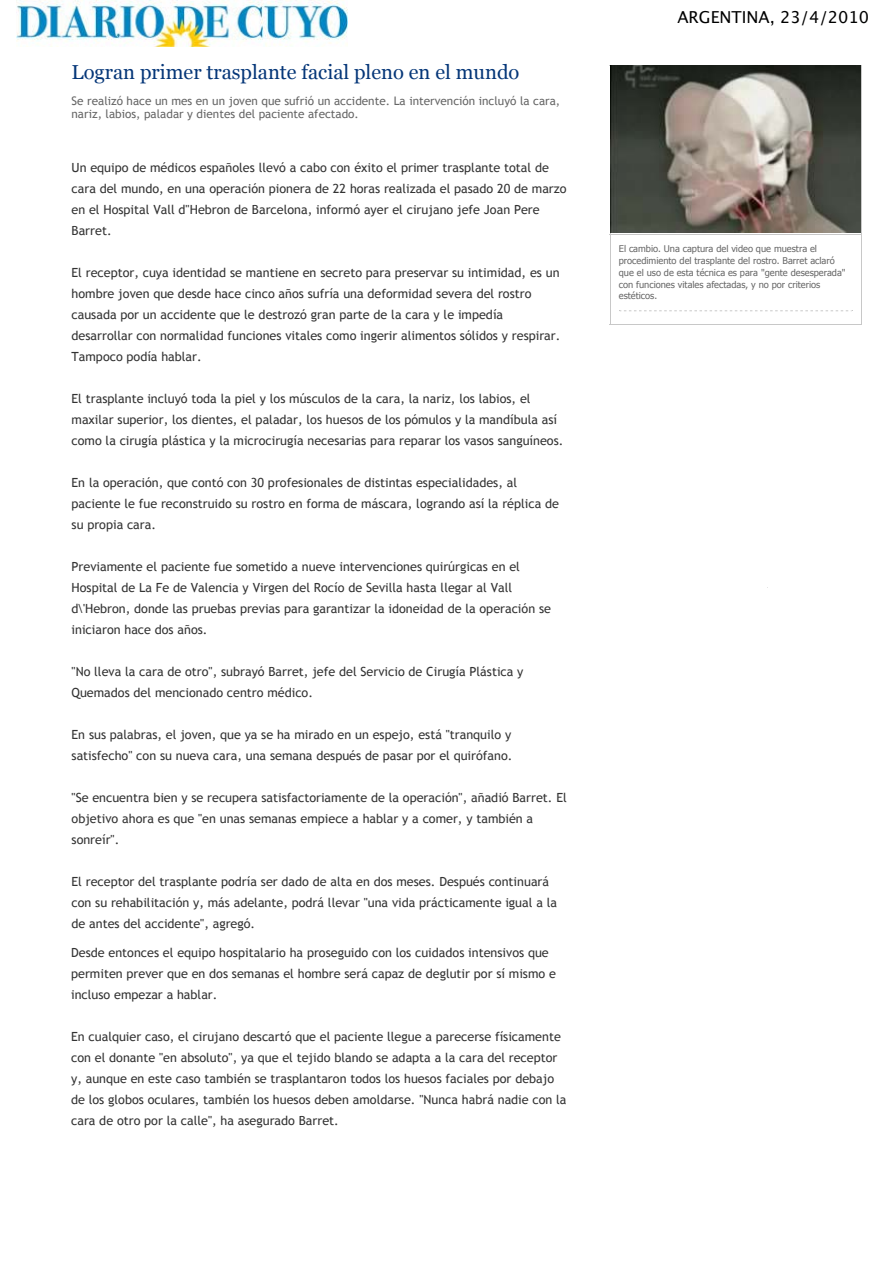
<style>
.page{position:relative;width:893px;height:1263px;background:#fff}
.page>*{position:absolute;margin:0;border:0;box-sizing:border-box;transform-origin:0 0}
.t1{font:20.1px "Georgia";color:#053678}
.t2{font:16.5px "Lucida Grande";color:#000100}
.t3{font:12.6px/21px "Trebuchet MS";color:#333}
.t4{font:11.7px/13.5px "Trebuchet MS";color:#666}
.t5{font:9.3px/11.7px "Tahoma";color:#666}
</style>
<div class="page">
<img style="left:17px;top:0;width:331px;height:47px">
<hr style="left:609px;top:65px;width:252px;height:1px;background:#c8c8c8">
<hr style="left:609px;top:234px;width:252px;height:1px;background:#c8c8c8">
<hr style="left:609px;top:66px;width:1px;height:169px;background:#c8c8c8">
<hr style="left:860px;top:66px;width:1px;height:169px;background:#c8c8c8">
<img style="left:610px;top:66px;width:250px;height:166px">
<hr style="left:609px;top:324px;width:252px;height:1px;background:#c8c8c8">
<hr style="left:609px;top:235px;width:1px;height:90px;background:#c8c8c8">
<hr style="left:860px;top:235px;width:1px;height:90px;background:#c8c8c8">
<svg style="left:619px;top:310px;width:233px;height:1px"></svg>
<h1 class="t1" style="left:72px;top:61px;width:449px">Logran primer trasplante facial pleno en el mundo</h1>
<p class="t4" style="left:72px;top:94px;width:490px">Se realizó hace un mes en un joven que sufrió un accidente. La intervención incluyó la cara, nariz, labios, paladar y dientes del paciente afectado.</p>
<p class="t3" style="left:72px;top:157px;width:496px">Un equipo de médicos españoles llevó a cabo con éxito el primer trasplante total de cara del mundo, en una operación pionera de 22 horas realizada el pasado 20 de marzo en el Hospital Vall d"Hebron de Barcelona, informó ayer el cirujano jefe Joan Pere Barret.</p>
<p class="t3" style="left:72px;top:262px;width:490px">El receptor, cuya identidad se mantiene en secreto para preservar su intimidad, es un hombre joven que desde hace cinco años sufría una deformidad severa del rostro causada por un accidente que le destrozó gran parte de la cara y le impedía desarrollar con normalidad funciones vitales como ingerir alimentos sólidos y respirar.<br>Tampoco podía hablar.</p>
<p class="t3" style="left:72px;top:388px;width:493px">El trasplante incluyó toda la piel y los músculos de la cara, la nariz, los labios, el maxilar superior, los dientes, el paladar, los huesos de los pómulos y la mandíbula así como la cirugía plástica y la microcirugía necesarias para reparar los vasos sanguíneos.</p>
<p class="t3" style="left:72px;top:472px;width:489px">En la operación, que contó con 30 profesionales de distintas especialidades, al paciente le fue reconstruido su rostro en forma de máscara, logrando así la réplica de su propia cara.</p>
<p class="t3" style="left:72px;top:556px;width:481px">Previamente el paciente fue sometido a nueve intervenciones quirúrgicas en el Hospital de La Fe de Valencia y Virgen del Rocío de Sevilla hasta llegar al Vall d\'Hebron, donde las pruebas previas para garantizar la idoneidad de la operación se iniciaron hace dos años.</p>
<p class="t3" style="left:72px;top:661px;width:453px">"No lleva la cara de otro", subrayó Barret, jefe del Servicio de Cirugía Plástica y<br>Quemados del mencionado centro médico.</p>
<p class="t3" style="left:72px;top:724px;width:442px">En sus palabras, el joven, que ya se ha mirado en un espejo, está "tranquilo y satisfecho" con su nueva cara, una semana después de pasar por el quirófano.</p>
<p class="t3" style="left:72px;top:787px;width:496px">"Se encuentra bien y se recupera satisfactoriamente de la operación", añadió Barret. El objetivo ahora es que "en unas semanas empiece a hablar y a comer, y también a sonreír".</p>
<p class="t3" style="left:72px;top:871px;width:487px">El receptor del trasplante podría ser dado de alta en dos meses. Después continuará con su rehabilitación y, más adelante, podrá llevar "una vida prácticamente igual a la de antes del accidente", agregó.</p>
<p class="t3" style="left:71px;top:943px;width:486px">Desde entonces el equipo hospitalario ha proseguido con los cuidados intensivos que permiten prever que en dos semanas el hombre será capaz de deglutir por sí mismo e incluso empezar a hablar.</p>
<p class="t3" style="left:71px;top:1027px;width:497px">En cualquier caso, el cirujano descartó que el paciente llegue a parecerse físicamente con el donante "en absoluto", ya que el tejido blando se adapta a la cara del receptor y, aunque en este caso también se trasplantaron todos los huesos faciales por debajo de los globos oculares, también los huesos deben amoldarse. "Nunca habrá nadie con la cara de otro por la calle", ha asegurado Barret.</p>
<h2 class="t2" style="left:677px;top:8px;width:193px">ARGENTINA, 23/4/2010</h2>
<p class="t5" style="left:618px;top:243px;width:228px">El cambio. Una captura del video que muestra el procedimiento del trasplante del rostro. Barret aclaró que el uso de esta técnica es para "gente desesperada" con funciones vitales afectadas, y no por criterios estéticos.</p>
</div>
